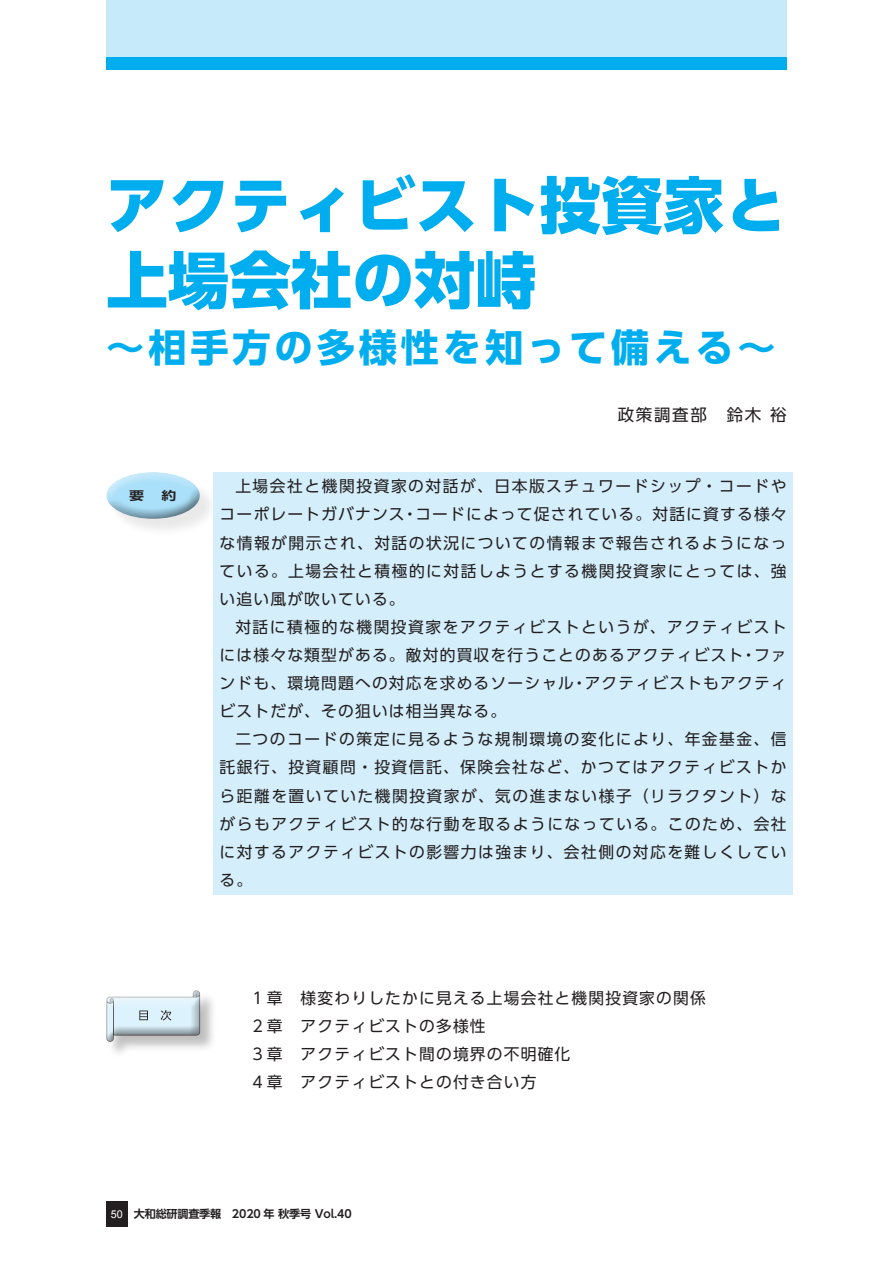
<style>
.page{position:relative;width:893px;height:1263px;background:#fff}
.page>*{position:absolute;margin:0;border:0;box-sizing:border-box;transform-origin:0 0}
.t1{font:800 61.5px/75px "UD Shin Go Pr 6";letter-spacing:.005em;color:#00aeef}
.t2{font:700 38.25px "UD Shin Go Pr 6";letter-spacing:.1em;color:#00aeef}
.t3{font:16.5px "UD Shin Go Pr 6";letter-spacing:.1em;color:#231f20}
.t4{font:15.75px/28px "UD Shin Go Pr 6";letter-spacing:.075em;color:#231f20;text-align:justify}
.t5{font:700 11.85px "UD Shin Go Pr 6 De";color:#231f20;scale:1.27 1}
.t6{font:700 11.1px "UD Shin Go Pr 6 De";letter-spacing:-.01em;color:#231f20}
.s1{font-family:"Arial";font-weight:400;font-size:10.8px;color:#fff}
</style>
<div class="page">
<div style="left:106px;top:1201px;width:22px;height:26px;background:#231f20"></div>
<div style="left:106px;top:0;width:681px;height:57px;background:#c6eafa"></div>
<div style="left:106px;top:57px;width:681px;height:13px;background:#00aeef"></div>
<div style="left:109px;top:474px;width:109px;height:64px;background:#231f20;opacity:.1"></div>
<div style="left:96px;top:472px;width:107px;height:35px;background:#fff;opacity:.75"></div>
<div style="left:101px;top:485px;width:102px;height:36px;background:#231f20;opacity:.75"></div>
<div style="left:107px;top:991px;width:110px;height:68px;background:#231f20;opacity:.29"></div>
<div style="left:105px;top:989px;width:96px;height:49px;background:#fff"></div>
<div style="left:105px;top:992px;width:96px;height:51px;background:#231f20;opacity:.75"></div>
<div style="left:213px;top:472px;width:580px;height:422px;background:#d4effb"></div>
<h1 class="t1" style="left:106px;top:166px;width:682px">アクティビスト投資家と上場会社の対峙</h1>
<h2 class="t2" style="left:106px;top:316px;width:671px">～相手方の多様性を知って備える～</h2>
<p class="t5" style="left:129px;top:486px;width:39px">要　約</p>
<p class="t3" style="left:618px;top:401px;width:170px">政策調査部　鈴木 裕</p>
<p class="t4" style="left:220px;top:472px;width:569px;text-indent:16px">上場会社と機関投資家の対話が、日本版スチュワードシップ・コードやコーポレートガバナンス・コードによって促されている。対話に資する様々な情報が開示され、対話の状況についての情報まで報告されるようになっている。上場会社と積極的に対話しようとする機関投資家にとっては、強い追い風が吹いている。</p>
<p class="t4" style="left:220px;top:612px;width:569px;text-indent:16px">対話に積極的な機関投資家をアクティビストというが、アクティビストには様々な類型がある。敵対的買収を行うことのあるアクティビスト・ファンドも、環境問題への対応を求めるソーシャル・アクティビストもアクティビストだが、その狙いは相当異なる。</p>
<p class="t4" style="left:220px;top:725px;width:568px;text-indent:16px">二つのコードの策定に見るような規制環境の変化により、年金基金、信託銀行、投資顧問・投資信託、保険会社など、かつてはアクティビストから距離を置いていた機関投資家が、気の進まない様子（リラクタント）ながらもアクティビスト的な行動を取るようになっている。このため、会社に対するアクティビストの影響力は強まり、会社側の対応を難しくしている。</p>
<p class="t4" style="left:250px;top:984px;width:457px;text-align:left">１章　様変わりしたかに見える上場会社と機関投資家の関係<br>２章　アクティビストの多様性<br>３章　アクティビスト間の境界の不明確化<br>４章　アクティビストとの付き合い方</p>
<p class="t6" style="left:111px;top:1205px;width:242px"><span class="s1">50</span> 大和総研調査季報　2020 年 秋季号 Vol.40</p>
</div>
